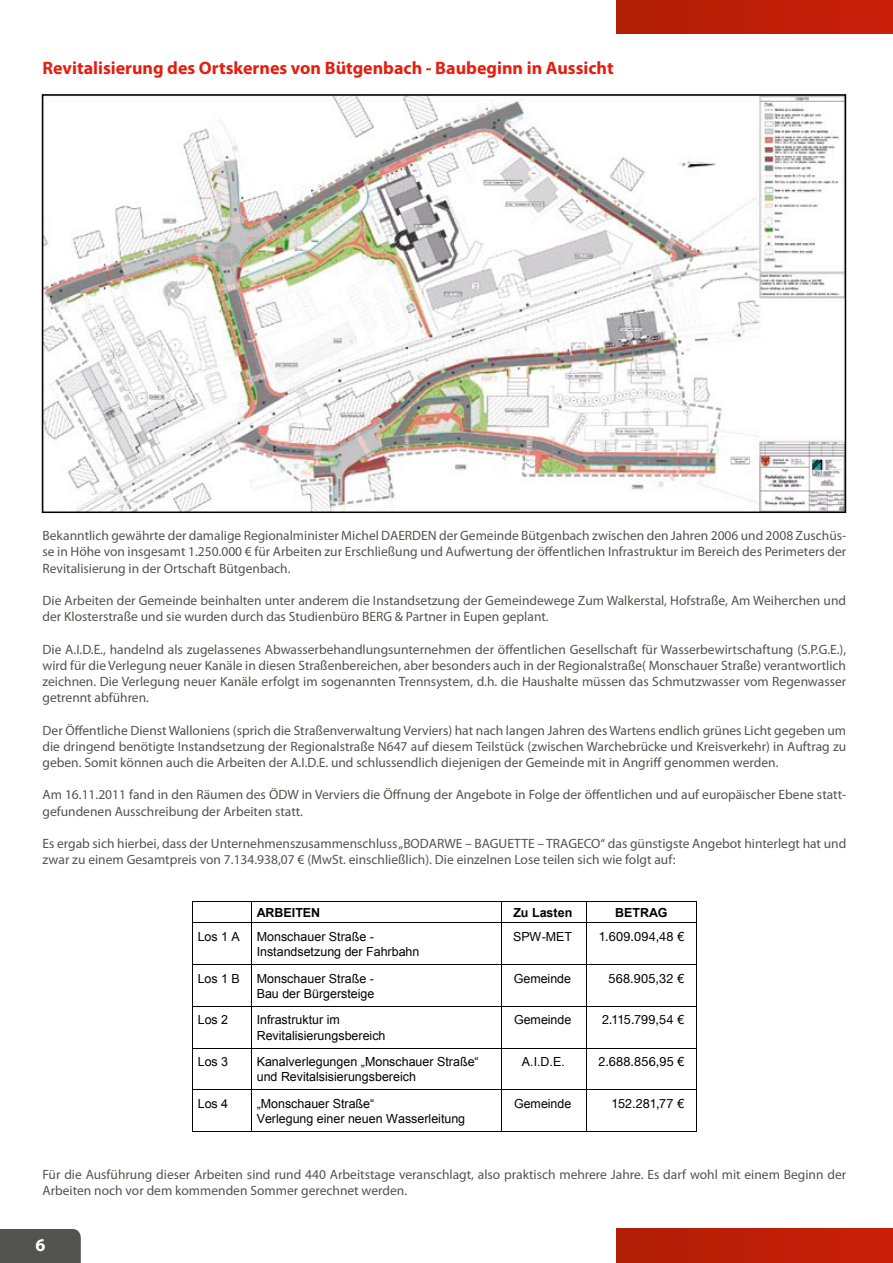
<style>
.page{position:relative;width:893px;height:1263px;background:#fff}
.page>*{position:absolute;margin:0;border:0;box-sizing:border-box;transform-origin:0 0}
.t1{font:700 18px "Myriad Pro";color:#e51e0f}
.t2{font:700 18px "Myriad Pro";color:#fff}
.t3{font:13.5px/16.2px "Myriad Pro";color:#535352}
.t4{font:12.75px "Helvetica Neue LT Std";letter-spacing:.01em;color:#000}
.t5{font:12.45px/15.3px "Arial";color:#030304}
.t6{font:700 12.45px "Arial";color:#030304}
</style>
<div class="page">
<div style="left:0;top:1229px;width:81px;height:34px;background:#535352"></div>
<div style="left:617px;top:1229px;width:276px;height:34px;background:linear-gradient(to right,#b01e05,#cb1f09)"></div>
<div style="left:617px;top:0;width:276px;height:34px;background:linear-gradient(to right,#b01e05,#cb1f09)"></div>
<img style="left:45px;top:97px;width:798px;height:413px">
<div style="left:42px;top:94px;width:804px;height:419px;border:2px solid #000"></div>
<hr style="left:192px;top:901px;width:59px;height:1px;background:#030304">
<hr style="left:251px;top:901px;width:250px;height:1px;background:#030304">
<hr style="left:502px;top:901px;width:84px;height:1px;background:#030304">
<hr style="left:586px;top:901px;width:110px;height:1px;background:#030304">
<svg style="left:192px;top:902px;width:1px;height:20px"></svg>
<hr style="left:192px;top:922px;width:59px;height:1px;background:#030304">
<svg style="left:251px;top:902px;width:1px;height:20px"></svg>
<hr style="left:251px;top:922px;width:250px;height:1px;background:#030304">
<svg style="left:501px;top:901px;width:1px;height:22px"></svg>
<hr style="left:502px;top:922px;width:84px;height:1px;background:#030304">
<svg style="left:586px;top:902px;width:1px;height:20px"></svg>
<hr style="left:586px;top:922px;width:110px;height:1px;background:#030304">
<svg style="left:696px;top:901px;width:1px;height:22px"></svg>
<hr style="left:192px;top:923px;width:1px;height:41px;background:#030304">
<hr style="left:251px;top:923px;width:1px;height:41px;background:#030304">
<hr style="left:501px;top:923px;width:1px;height:41px;background:#030304">
<hr style="left:586px;top:923px;width:1px;height:41px;background:#030304">
<hr style="left:696px;top:923px;width:1px;height:41px;background:#030304">
<hr style="left:192px;top:964px;width:59px;height:1px;background:#030304">
<hr style="left:251px;top:964px;width:250px;height:1px;background:#030304">
<hr style="left:502px;top:964px;width:84px;height:1px;background:#030304">
<hr style="left:586px;top:964px;width:110px;height:1px;background:#030304">
<hr style="left:192px;top:965px;width:1px;height:41px;background:#030304">
<hr style="left:251px;top:965px;width:1px;height:41px;background:#030304">
<hr style="left:501px;top:965px;width:1px;height:41px;background:#030304">
<hr style="left:586px;top:965px;width:1px;height:41px;background:#030304">
<hr style="left:696px;top:965px;width:1px;height:41px;background:#030304">
<hr style="left:192px;top:1006px;width:59px;height:1px;background:#030304">
<hr style="left:251px;top:1006px;width:250px;height:1px;background:#030304">
<hr style="left:502px;top:1006px;width:84px;height:1px;background:#030304">
<hr style="left:586px;top:1006px;width:110px;height:1px;background:#030304">
<hr style="left:192px;top:1006px;width:1px;height:42px;background:#030304">
<hr style="left:251px;top:1006px;width:1px;height:42px;background:#030304">
<hr style="left:501px;top:1006px;width:1px;height:42px;background:#030304">
<hr style="left:586px;top:1006px;width:1px;height:42px;background:#030304">
<hr style="left:696px;top:1006px;width:1px;height:42px;background:#030304">
<hr style="left:192px;top:1048px;width:59px;height:1px;background:#030304">
<hr style="left:251px;top:1048px;width:250px;height:1px;background:#030304">
<hr style="left:502px;top:1048px;width:84px;height:1px;background:#030304">
<hr style="left:586px;top:1048px;width:110px;height:1px;background:#030304">
<hr style="left:192px;top:1048px;width:1px;height:41px;background:#030304">
<hr style="left:251px;top:1048px;width:1px;height:41px;background:#030304">
<hr style="left:501px;top:1048px;width:1px;height:41px;background:#030304">
<hr style="left:586px;top:1048px;width:1px;height:41px;background:#030304">
<hr style="left:696px;top:1048px;width:1px;height:41px;background:#030304">
<hr style="left:192px;top:1089px;width:59px;height:1px;background:#030304">
<hr style="left:251px;top:1089px;width:250px;height:1px;background:#030304">
<hr style="left:502px;top:1089px;width:84px;height:1px;background:#030304">
<hr style="left:586px;top:1089px;width:110px;height:1px;background:#030304">
<hr style="left:192px;top:1090px;width:1px;height:41px;background:#030304">
<hr style="left:192px;top:1131px;width:59px;height:1px;background:#030304">
<hr style="left:251px;top:1090px;width:1px;height:41px;background:#030304">
<hr style="left:251px;top:1131px;width:250px;height:1px;background:#030304">
<hr style="left:501px;top:1090px;width:1px;height:41px;background:#030304">
<hr style="left:502px;top:1131px;width:84px;height:1px;background:#030304">
<hr style="left:586px;top:1090px;width:1px;height:41px;background:#030304">
<hr style="left:586px;top:1131px;width:110px;height:1px;background:#030304">
<hr style="left:696px;top:1090px;width:1px;height:41px;background:#030304">
<h1 class="t1" style="left:43px;top:57px;width:573px">Revitalisierung des Ortskernes von Bütgenbach - Baubeginn in Aussicht</h1>
<p class="t3" style="left:43px;top:527px;width:805px;text-align:justify">Bekanntlich gewährte der damalige Regionalminister Michel DAERDEN der Gemeinde Bütgenbach zwischen den Jahren 2006 und 2008 Zuschüs&shy;se in Höhe von insgesamt 1.250.000 € für Arbeiten zur Erschließung und Aufwertung der öffentlichen Infrastruktur im Bereich des Perimeters der Revitalisierung in der Ortschaft Bütgenbach.</p>
<p class="t3" style="left:43px;top:592px;width:805px">Die Arbeiten der Gemeinde beinhalten unter anderem die Instandsetzung der Gemeindewege Zum Walkerstal, Hofstraße, Am Weiherchen und der Klosterstraße und sie wurden durch das Studienbüro BERG &amp; Partner in Eupen geplant.</p>
<p class="t3" style="left:43px;top:641px;width:805px;text-align:justify">Die A.I.D.E., handelnd als zugelassenes Abwasserbehandlungsunternehmen der öffentlichen Gesellschaft für Wasserbewirtschaftung (S.P.G.E.), wird für die Verlegung neuer Kanäle in diesen Straßenbereichen, aber besonders auch in der Regionalstraße( Monschauer Straße) verantwortlich zeichnen. Die Verlegung neuer Kanäle erfolgt im sogenannten Trennsystem, d.h. die Haushalte müssen das Schmutzwasser vom Regenwasser getrennt abführen.</p>
<p class="t3" style="left:43px;top:722px;width:805px;text-align:justify">Der Öffentliche Dienst Walloniens (sprich die Straßenverwaltung Verviers) hat nach langen Jahren des Wartens endlich grünes Licht gegeben um die dringend benötigte Instandsetzung der Regionalstraße N647 auf diesem Teilstück (zwischen Warchebrücke und Kreisverkehr) in Auftrag zu geben. Somit können auch die Arbeiten der A.I.D.E. und schlussendlich diejenigen der Gemeinde mit in Angriff genommen werden.</p>
<p class="t3" style="left:43px;top:787px;width:805px">Am 16.11.2011 fand in den Räumen des ÖDW in Verviers die Öffnung der Angebote in Folge der öffentlichen und auf europäischer Ebene statt&shy;gefundenen Ausschreibung der Arbeiten statt.</p>
<p class="t3" style="left:43px;top:835px;width:805px">Es ergab sich hierbei, dass der Unternehmenszusammenschluss „BODARWE – BAGUETTE – TRAGECO“ das günstigste Angebot hinterlegt hat und zwar zu einem Gesamtpreis von 7.134.938,07 € (MwSt. einschließlich). Die einzelnen Lose teilen sich wie folgt auf:</p>
<p class="t6" style="left:257px;top:905px;width:65px">ARBEITEN</p>
<p class="t6" style="left:513px;top:905px;width:60px">Zu Lasten</p>
<p class="t6" style="left:615px;top:905px;width:54px">BETRAG</p>
<p class="t5" style="left:198px;top:929px;width:44px">Los 1 A</p>
<p class="t5" style="left:257px;top:929px;width:164px">Monschauer Straße -<br>Instandsetzung der Fahrbahn</p>
<p class="t5" style="left:513px;top:929px;width:60px">SPW-MET</p>
<p class="t5" style="left:198px;top:971px;width:44px">Los 1 B</p>
<p class="t5" style="left:257px;top:971px;width:119px">Monschauer Straße -<br>Bau der Bürgersteige</p>
<p class="t5" style="left:514px;top:971px;width:59px">Gemeinde</p>
<p class="t5" style="left:198px;top:1012px;width:32px">Los 2</p>
<p class="t5" style="left:257px;top:1012px;width:130px">Infrastruktur im<br>Revitalisierungsbereich</p>
<p class="t5" style="left:514px;top:1012px;width:59px">Gemeinde</p>
<p class="t5" style="left:198px;top:1054px;width:32px">Los 3</p>
<p class="t5" style="left:257px;top:1054px;width:224px">Kanalverlegungen „Monschauer Straße“ und Revitalsisierungsbereich</p>
<p class="t5" style="left:522px;top:1054px;width:45px">A.I.D.E.</p>
<p class="t5" style="left:198px;top:1096px;width:32px">Los 4</p>
<p class="t5" style="left:257px;top:1096px;width:210px">„Monschauer Straße“<br>Verlegung einer neuen Wasserleitung</p>
<p class="t5" style="left:514px;top:1096px;width:59px">Gemeinde</p>
<p class="t4" style="left:599px;top:928px;width:87px">1.609.094,48 €</p>
<p class="t4" style="left:608px;top:970px;width:77px">568.905,32 €</p>
<p class="t4" style="left:602px;top:1012px;width:84px">2.115.799,54 €</p>
<p class="t4" style="left:598px;top:1054px;width:87px">2.688.856,95 €</p>
<p class="t4" style="left:612px;top:1096px;width:74px">152.281,77 €</p>
<p class="t3" style="left:43px;top:1166px;width:805px">Für die Ausführung dieser Arbeiten sind rund 440 Arbeitstage veranschlagt, also praktisch mehrere Jahre. Es darf wohl mit einem Beginn der<br>Arbeiten noch vor dem kommenden Sommer gerechnet werden.</p>
<h1 class="t2" style="left:35px;top:1233px;width:11px">6</h1>
</div>
